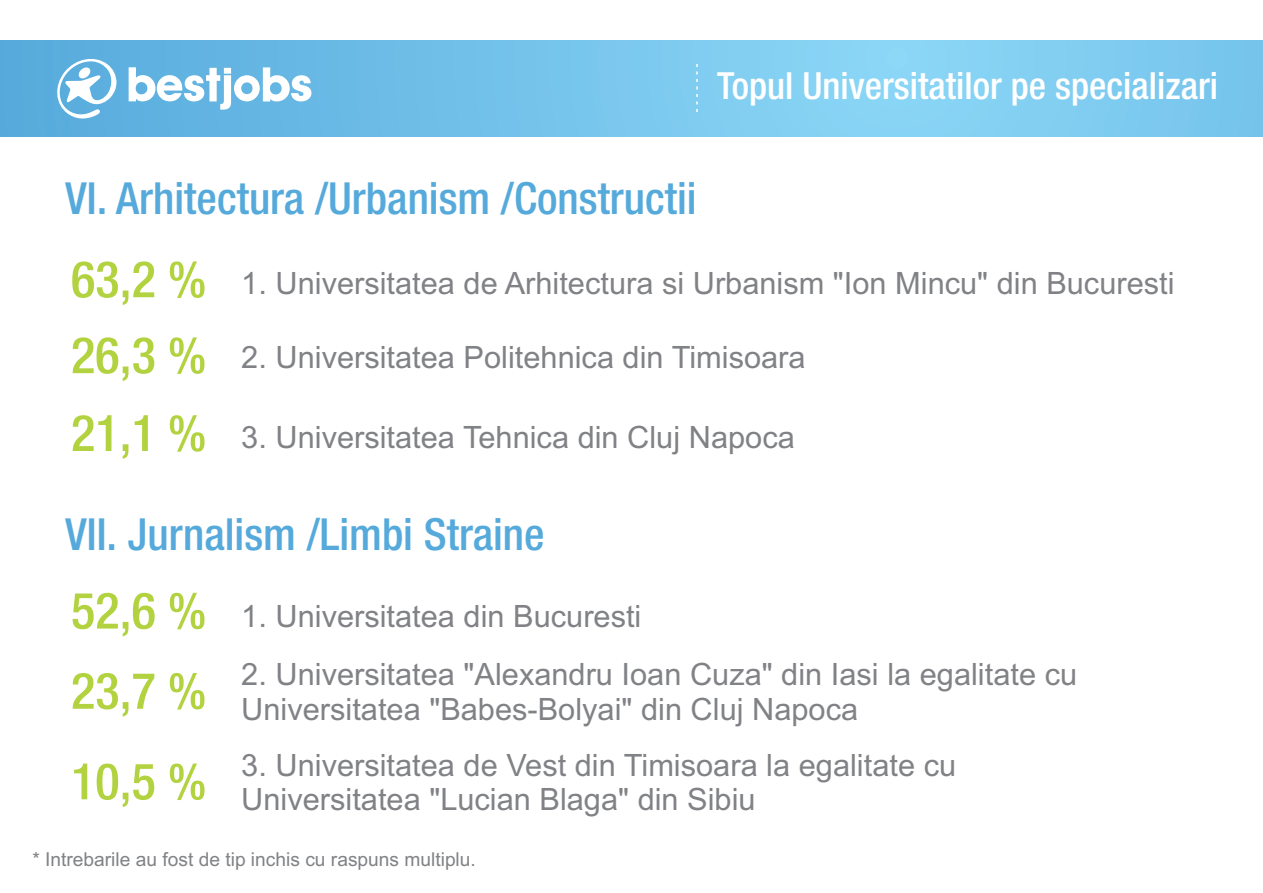
<style>
.page{position:relative;width:1263px;height:893px;background:#fff}
.page>*{position:absolute;margin:0;border:0;box-sizing:border-box;transform-origin:0 0}
.t1{font:500 condensed 50.55px "Helvetica Neue LT Com";color:#b2d23f}
.t2{font:500 condensed 44.25px "Helvetica Neue LT Com";color:#56aadb}
.t3{font:500 condensed 37.5px "Helvetica Neue LT Com";color:#fff}
.t4{font:30.75px/34.7px "Arial";color:#808285}
.t5{font:19.2px "Arial";color:#808285}
</style>
<div class="page">
<svg style="left:0;top:40px;width:1263px;height:97px;background:#77c5ec"></svg>
<svg style="left:54px;top:55px;width:62px;height:65px"></svg>
<img style="left:57px;top:72px;width:59px;height:22px">
<svg style="left:129px;top:67px;width:182px;height:43px"></svg>
<svg style="left:696px;top:64px;width:2px;height:49px"></svg>
<p class="t3" style="left:717px;top:72px;width:502px">Topul Universitatilor pe specializari</p>
<h2 class="t2" style="left:66px;top:183px;width:633px">VI. Arhitectura /Urbanism /Constructii</h2>
<h1 class="t1" style="left:71px;top:261px;width:137px">63,2 %</h1>
<h1 class="t1" style="left:71px;top:337px;width:137px">26,3 %</h1>
<h1 class="t1" style="left:71px;top:415px;width:137px">21,1 %</h1>
<p class="t4" style="left:241px;top:268px;width:935px">1. Universitatea de Arhitectura si Urbanism "Ion Mincu" din Bucuresti</p>
<p class="t4" style="left:241px;top:343px;width:566px">2. Universitatea Politehnica din Timisoara</p>
<p class="t4" style="left:241px;top:422px;width:555px">3. Universitatea Tehnica din Cluj Napoca</p>
<h2 class="t2" style="left:66px;top:518px;width:481px">VII. Jurnalism /Limbi Straine</h2>
<h1 class="t1" style="left:71px;top:592px;width:137px">52,6 %</h1>
<h1 class="t1" style="left:71px;top:673px;width:137px">23,7 %</h1>
<h1 class="t1" style="left:71px;top:763px;width:137px">10,5 %</h1>
<p class="t4" style="left:241px;top:602px;width:402px">1. Universitatea din Bucuresti</p>
<p class="t4" style="left:241px;top:660px;width:837px">2. Universitatea "Alexandru Ioan Cuza" din Iasi la egalitate cu<br>Universitatea "Babes-Bolyai" din Cluj Napoca</p>
<p class="t4" style="left:241px;top:750px;width:716px">3. Universitatea de Vest din Timisoara la egalitate cu<br>Universitatea "Lucian Blaga" din Sibiu</p>
<p class="t5" style="left:32px;top:852px;width:445px">* Intrebarile au fost de tip inchis cu raspuns multiplu.</p>
</div>
